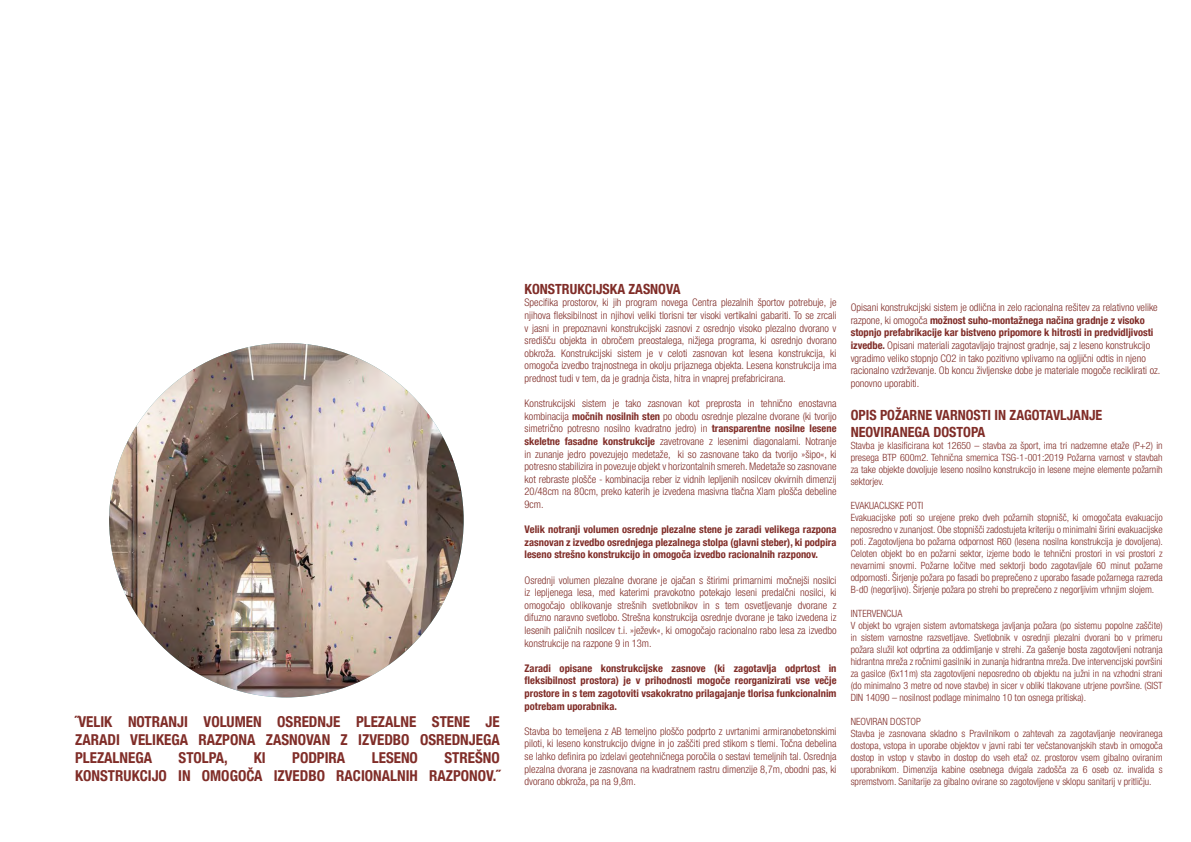
<style>
.page{position:relative;width:1191px;height:842px;background:#fff}
.page>*{position:absolute;margin:0;border:0;box-sizing:border-box;transform-origin:0 0}
._03_Besedilo{font:700 condensed 15px/18px "Helvetica Neue LT Com";color:#802d28;text-align:justify}
._03_Besedilo-2{font:700 condensed 14px/16.8px "Helvetica Neue LT Com";color:#802d28}
._03_Besedilo-3{font:300 condensed 10.5px/12.6px "Helvetica Neue LT Com";color:#802d28;text-align:justify}
._03_Besedilo-4{font:700 condensed 10.5px/12.6px "Helvetica Neue LT Com";color:#802d28;text-align:justify}
._03_Besedilo-5{font:300 condensed 10px/12px "Helvetica Neue LT Com";color:#802d28;text-align:justify}
.s1{font-weight:700}
</style>
<div class="page">
<img style="left:109px;top:343px;width:354px;height:354px;border-radius:177px">
<p class="_03_Besedilo" style="left:75px;top:713px;width:426px">˝VELIK NOTRANJI VOLUMEN OSREDNJE PLEZALNE STENE JE ZARADI VELIKEGA RAZPONA ZASNOVAN Z IZVEDBO OSREDNJEGA PLEZALNEGA</p>
<p class="_03_Besedilo" style="left:75px;top:749px;width:426px;text-align:right">STREŠNO<br>KONSTRUKCIJO IN OMOGOČA IZVEDBO RACIONALNIH RAZPONOV.˝</p>
<p class="_03_Besedilo" style="left:179px;top:749px;width:51px">STOLPA,</p>
<p class="_03_Besedilo" style="left:254px;top:749px;width:13px">KI</p>
<p class="_03_Besedilo" style="left:292px;top:749px;width:55px">PODPIRA</p>
<p class="_03_Besedilo" style="left:372px;top:749px;width:48px">LESENO</p>
<p class="_03_Besedilo-2" style="left:524px;top:280px;width:157px">KONSTRUKCIJSKA ZASNOVA</p>
<p class="_03_Besedilo-3" style="left:524px;top:296px;width:313px">Specifika prostorov, ki jih program novega Centra plezalnih športov potrebuje, je njihova fleksibilnost in njihovi veliki tlorisni ter visoki vertikalni gabariti. To se zrcali v jasni in prepoznavni konstrukcijski zasnovi z osrednjo visoko plezalno dvorano v središču objekta in obročem preostalega, nižjega programa, ki osrednjo dvorano obkroža. Konstrukcijski sistem je v celoti zasnovan kot lesena konstrukcija, ki omogoča izvedbo trajnostnega in okolju prijaznega objekta. Lesena konstrukcija ima prednost tudi v tem, da je gradnja čista, hitra in vnaprej prefabricirana.</p>
<p class="_03_Besedilo-3" style="left:524px;top:397px;width:313px">Konstrukcijski sistem je tako zasnovan kot preprosta in tehnično enostavna kombinacija <span class="s1">močnih nosilnih sten</span> po obodu osrednje plezalne dvorane (ki tvorijo simetrično potresno nosilno kvadratno jedro) in <span class="s1">transparentne nosilne lesene skeletne fasadne konstrukcije</span> zavetrovane z lesenimi diagonalami. Notranje in zunanje jedro povezujejo medetaže, ki so zasnovane tako da tvorijo »šipo«, ki potresno stabilizira in povezuje objekt v horizontalnih smereh. Medetaže so zasnovane kot rebraste plošče - kombinacija reber iz vidnih lepljenih nosilcev okvirnih dimenzij 20/48cm na 80cm, preko katerih je izvedena masivna tlačna Xlam plošča debeline 9cm.</p>
<p class="_03_Besedilo-4" style="left:524px;top:523px;width:313px">Velik notranji volumen osrednje plezalne stene je zaradi velikega razpona zasnovan z izvedbo osrednjega plezalnega stolpa (glavni steber), ki podpira leseno strešno konstrukcijo in omogoča izvedbo racionalnih razponov.</p>
<p class="_03_Besedilo-3" style="left:524px;top:574px;width:313px">Osrednji volumen plezalne dvorane je ojačan s štirimi primarnimi močnejši nosilci iz lepljenega lesa, med katerimi pravokotno potekajo leseni predalčni nosilci, ki omogočajo oblikovanje strešnih svetlobnikov in s tem osvetljevanje dvorane z difuzno naravno svetlobo. Strešna konstrukcija osrednje dvorane je tako izvedena iz lesenih paličnih nosilcev t.i. »ježevk«, ki omogočajo racionalno rabo lesa za izvedbo konstrukcije na razpone 9 in 13m.</p>
<p class="_03_Besedilo-4" style="left:524px;top:662px;width:313px">Zaradi opisane konstrukcijske zasnove (ki zagotavlja odprtost in fleksibilnost prostora) je v prihodnosti mogoče reorganizirati vse večje prostore in s tem zagotoviti vsakokratno prilagajanje tlorisa funkcionalnim potrebam uporabnika.</p>
<p class="_03_Besedilo-3" style="left:524px;top:725px;width:313px">Stavba bo temeljena z AB temeljno ploščo podprto z uvrtanimi armiranobetonskimi piloti, ki leseno konstrukcijo dvigne in jo zaščiti pred stikom s tlemi. Točna debelina se lahko definira po izdelavi geotehničnega poročila o sestavi temeljnih tal. Osrednja plezalna dvorana je zasnovana na kvadratnem rastru dimenzije 8,7m, obodni pas, ki dvorano obkroža, pa na 9,8m.</p>
<p class="_03_Besedilo-3" style="left:850px;top:301px;width:311px;text-align:left">Opisani konstrukcijski sistem je odlična in zelo racionalna rešitev za relativno velike razpone, ki omogoča <span class="s1">možnost suho-montažnega načina gradnje z visoko stopnjo prefabrikacije kar bistveno pripomore k hitrosti in predvidljivosti izvedbe.</span> Opisani materiali zagotavljajo trajnost gradnje, saj z leseno konstrukcijo vgradimo veliko stopnjo CO2 in tako pozitivno vplivamo na ogljični odtis in njeno racionalno vzdrževanje. Ob koncu življenske dobe je materiale mogoče reciklirati oz. ponovno uporabiti.</p>
<p class="_03_Besedilo-2" style="left:850px;top:407px;width:253px">OPIS POŽARNE VARNOSTI IN ZAGOTAVLJANJE<br>NEOVIRANEGA DOSTOPA</p>
<p class="_03_Besedilo-5" style="left:850px;top:440px;width:313px">Stavba je klasificirana kot 12650 – stavba za šport, ima tri nadzemne etaže (P+2) in presega BTP 600m2. Tehnična smernica TSG-1-001:2019 Požarna varnost v stavbah za take objekte dovoljuje leseno nosilno konstrukcijo in lesene mejne elemente požarnih sektorjev.</p>
<p class="_03_Besedilo-5" style="left:850px;top:500px;width:74px">EVAKUACIJSKE POTI</p>
<p class="_03_Besedilo-5" style="left:850px;top:512px;width:314px">Evakuacijske poti so urejene preko dveh požarnih stopnišč, ki omogočata evakuacijo neposredno v zunanjost. Obe stopnišči zadostujeta kriteriju o minimalni širini evakuacijske poti. Zagotovljena bo požarna odpornost R60 (lesena nosilna konstrukcija je dovoljena).<br>Celoten objekt bo en požarni sektor, izjeme bodo le tehnični prostori in vsi prostori z nevarnimi snovmi. Požarne ločitve med sektorji bodo zagotavljale 60 minut požarne odpornosti. Širjenje požara po fasadi bo preprečeno z uporabo fasade požarnega razreda B-d0 (negorljivo). Širjenje požara po strehi bo preprečeno z negorljivim vrhnjim slojem.</p>
<p class="_03_Besedilo-5" style="left:850px;top:608px;width:53px">INTERVENCIJA</p>
<p class="_03_Besedilo-5" style="left:850px;top:620px;width:313px">V objekt bo vgrajen sistem avtomatskega javljanja požara (po sistemu popolne zaščite) in sistem varnostne razsvetljave. Svetlobnik v osrednji plezalni dvorani bo v primeru požara služil kot odprtina za oddimljanje v strehi. Za gašenje bosta zagotovljeni notranja hidrantna mreža z ročnimi gasilniki in zunanja hidrantna mreža. Dve intervencijski površini za gasilce (6x11m) sta zagotovljeni neposredno ob objektu na južni in na vzhodni strani (do minimalno 3 metre od nove stavbe) in sicer v obliki tlakovane utrjene površine. (SIST DIN 14090 – nosilnost podlage minimalno 10 ton osnega pritiska).</p>
<p class="_03_Besedilo-5" style="left:850px;top:716px;width:72px">NEOVIRAN DOSTOP</p>
<p class="_03_Besedilo-5" style="left:850px;top:728px;width:313px">Stavba je zasnovana skladno s Pravilnikom o zahtevah za zagotavljanje neoviranega dostopa, vstopa in uporabe objektov v javni rabi ter večstanovanjskih stavb in omogoča dostop in vstop v stavbo in dostop do vseh etaž oz. prostorov vsem gibalno oviranim uporabnikom. Dimenzija kabine osebnega dvigala zadošča za 6 oseb oz. invalida s spremstvom. Sanitarije za gibalno ovirane so zagotovljene v sklopu sanitarij v pritličju.</p>
</div>
